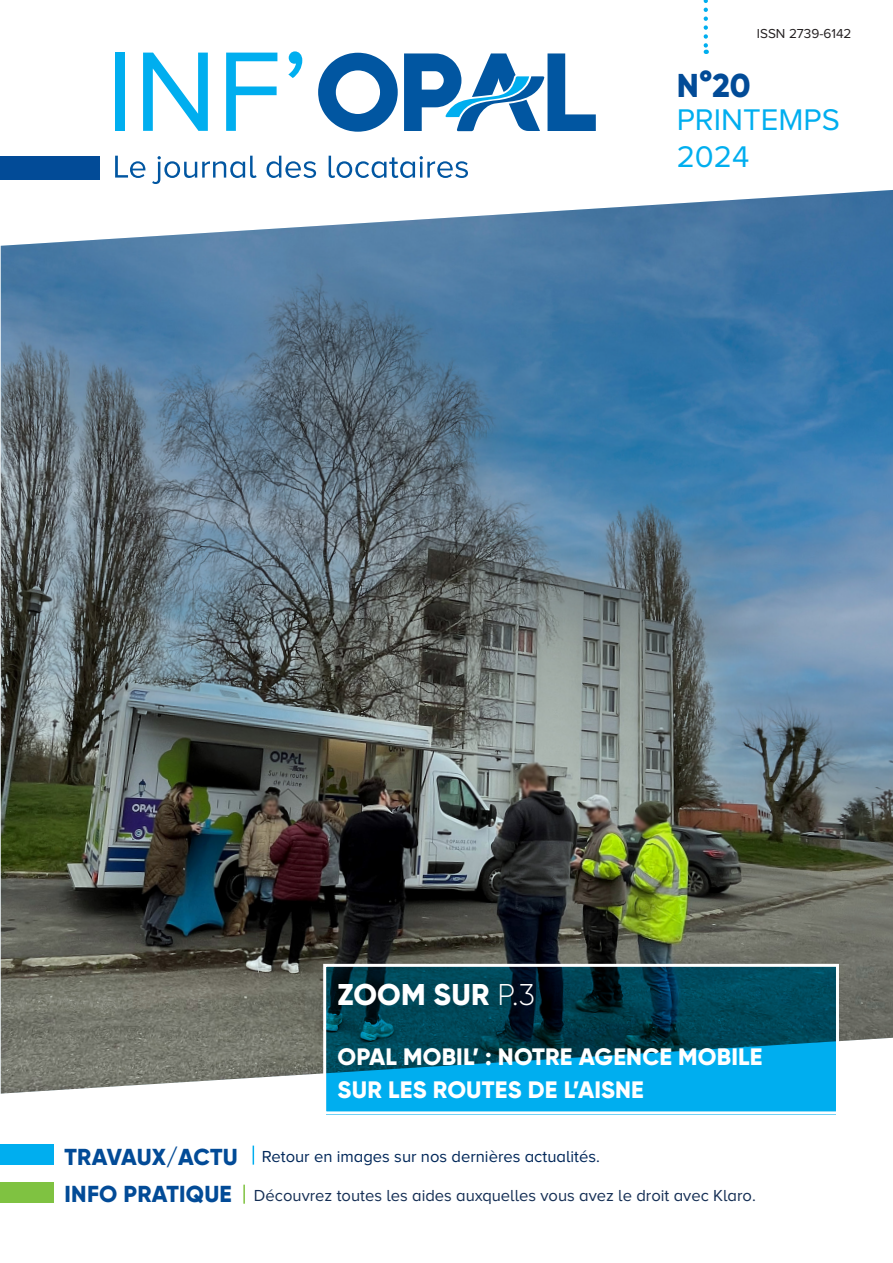
<style>
.page{position:relative;width:893px;height:1263px;background:#fff}
.page>*{position:absolute;margin:0;border:0;box-sizing:border-box;transform-origin:0 0}
.t1{font:117.3px "Proxima Nova A";color:#00aeef}
.t2{font:800 33px "Gilroy";color:#024b97}
.t3{font:31.05px "Proxima Nova A";color:#00aeef}
.t4{font:800 30px "Gilroy";letter-spacing:.01em;color:#fff}
.t5{font:800 23.7px "Gilroy";letter-spacing:.01em;color:#fff}
.t6{font:800 23.1px "Gilroy";letter-spacing:.01em;color:#024b97}
.t7{font:16.5px "Proxima Nova A";color:#142e54}
.t8{font:16.5px "Proxima Nova A";color:#002759}
.t9{font:13.5px "Proxima Nova A";color:#231f20}
.s1{font-weight:300}
</style>
<div class="page">
<div style="left:1px;top:1145px;width:53px;height:20px;background:#00aeef"></div>
<div style="left:1px;top:1182px;width:53px;height:21px;background:#7fc241"></div>
<div style="left:0;top:156px;width:100px;height:23px;background:#024b97"></div>
<img style="left:1px;top:190px;width:892px;height:903px">
<svg style="left:253px;top:1145px;width:1px;height:20px"></svg>
<svg style="left:243px;top:1185px;width:2px;height:19px"></svg>
<svg style="left:327px;top:968px;width:508px;height:142px;background:#006789"></svg>
<div style="left:323px;top:964px;width:516px;height:150px;border:3px solid #fff"></div>
<svg style="left:115px;top:156px;width:30px;height:22px"></svg>
<svg style="left:152px;top:156px;width:105px;height:28px"></svg>
<svg style="left:267px;top:156px;width:49px;height:22px"></svg>
<svg style="left:329px;top:156px;width:139px;height:22px"></svg>
<div style="left:115px;top:53px;width:10px;height:78px;background:#00aeef"></div>
<svg style="left:143px;top:53px;width:65px;height:78px"></svg>
<svg style="left:226px;top:53px;width:51px;height:78px"></svg>
<svg style="left:318px;top:53px;width:80px;height:79px"></svg>
<svg style="left:404px;top:53px;width:192px;height:78px"></svg>
<svg style="left:704px;top:0;width:4px;height:54px"></svg>
<p class="t1" style="left:282px;top:26px;width:28px">’</p>
<p class="t9" style="left:757px;top:26px;width:96px">ISSN 2739-6142</p>
<p class="t2" style="left:677px;top:65px;width:75px">N°20</p>
<p class="t3" style="left:677px;top:102px;width:165px">PRINTEMPS</p>
<p class="t3" style="left:677px;top:140px;width:74px">2024</p>
<p class="t4" style="left:338px;top:975px;width:199px">ZOOM SUR <span class="s1">P.3</span></p>
<p class="t5" style="left:338px;top:1042px;width:426px">OPAL MOBIL’ : NOTRE AGENCE MOBILE</p>
<p class="t5" style="left:338px;top:1075px;width:308px">SUR LES ROUTES DE L’AISNE</p>
<p class="t6" style="left:65px;top:1142px;width:175px">TRAVAUX/ACTU</p>
<p class="t8" style="left:262px;top:1148px;width:339px">Retour en images sur nos dernières actualités.</p>
<p class="t6" style="left:65px;top:1180px;width:169px">INFO PRATIQUE</p>
<p class="t7" style="left:254px;top:1186px;width:503px">Découvrez toutes les aides auxquelles vous avez le droit avec Klaro.</p>
</div>
